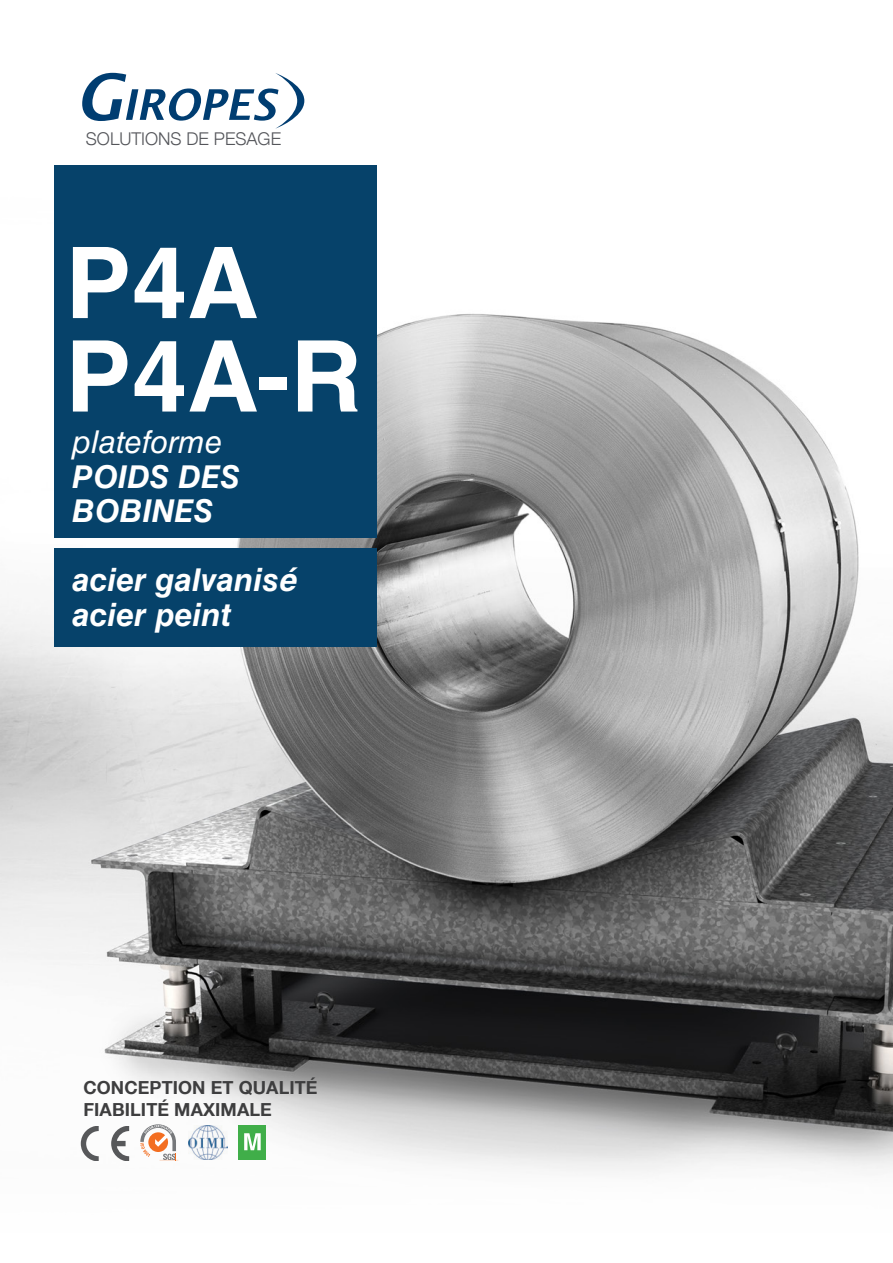
<style>
.page{position:relative;width:893px;height:1263px;background:#fff}
.page>*{position:absolute;margin:0;border:0;box-sizing:border-box;transform-origin:0 0}
.t1{font:700 99px/93.4px "Helvetica LT Std";letter-spacing:.005em;color:#fff}
.t2{font:italic 700 31.5px/34.5px "Helvetica LT Std";letter-spacing:.005em;color:#fff}
.t3{font:italic 31.5px "Helvetica LT Std";letter-spacing:.005em;color:#fff}
.t4{font:700 18px/21.6px "Helvetica Neue LT Com";letter-spacing:.005em;color:#3e3e3f}
.t5{font:300 17.55px "Helvetica Neue LT Com";color:#54555a}
</style>
<div class="page">
<img style="left:0;top:165px;width:893px;height:1007px">
<div style="left:54px;top:166px;width:323px;height:372px;background:#06426a"></div>
<div style="left:54px;top:549px;width:323px;height:98px;background:#06426a"></div>
<svg style="left:82px;top:73px;width:222px;height:56px"></svg>
<div style="left:238px;top:1125px;width:28px;height:35px;background:#40ae49"></div>
<svg style="left:244px;top:1133px;width:17px;height:17px"></svg>
<svg style="left:81px;top:1126px;width:48px;height:35px"></svg>
<svg style="left:140px;top:1124px;width:38px;height:37px"></svg>
<img style="left:188px;top:1126px;width:40px;height:33px">
<p class="t5" style="left:86px;top:128px;width:197px">SOLUTIONS DE PESAGE</p>
<h1 class="t1" style="left:65px;top:235px;width:298px">P4A<br>P4A-R</h1>
<p class="t3" style="left:72px;top:424px;width:152px">plateforme</p>
<p class="t2" style="left:72px;top:459px;width:169px">POIDS DES<br>BOBINES</p>
<p class="t2" style="left:72px;top:563px;width:225px">acier galvanisé acier peint</p>
<p class="t4" style="left:83px;top:1076px;width:236px">CONCEPTION ET QUALITÉ<br>FIABILITÉ MAXIMALE</p>
</div>
